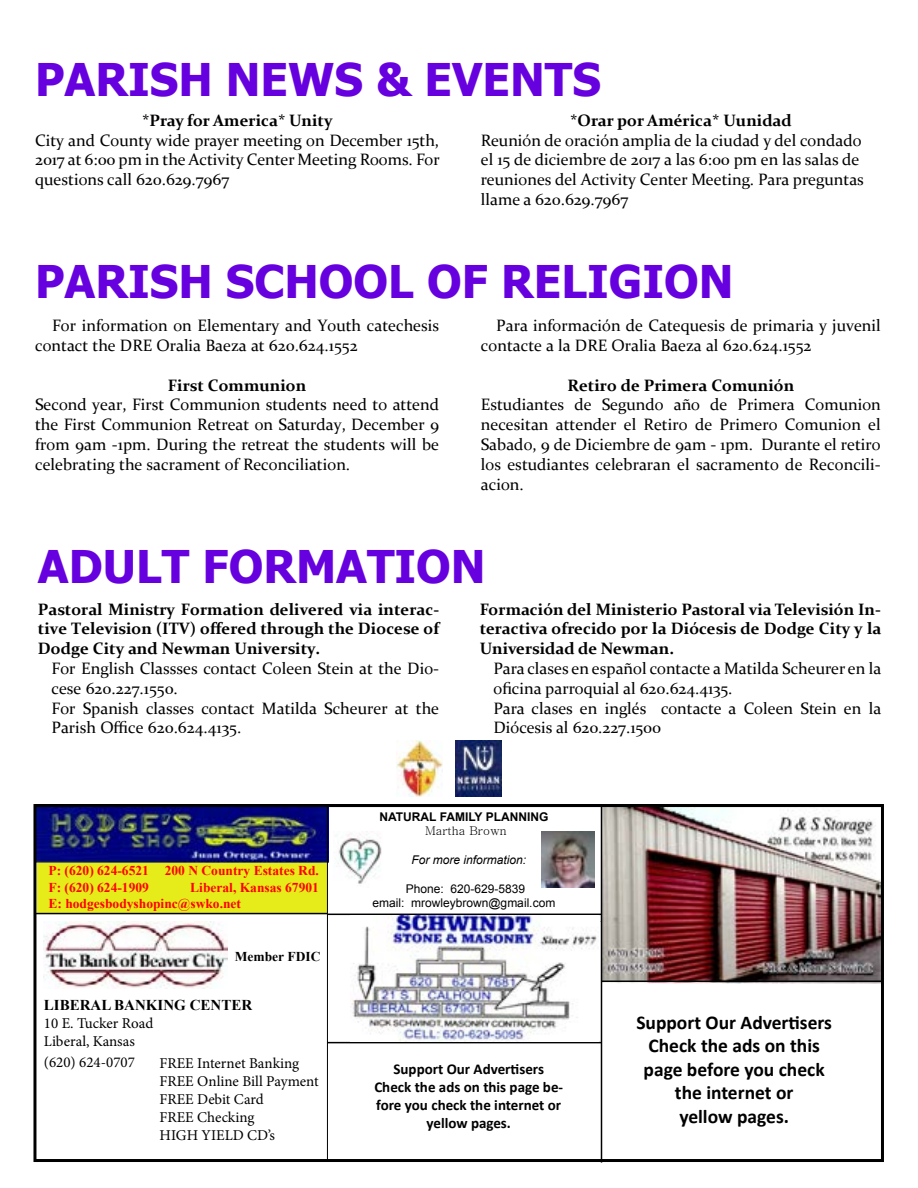
<style>
.page{position:relative;width:918px;height:1188px;background:#fff}
.page>*{position:absolute;margin:0;border:0;box-sizing:border-box;transform-origin:0 0}
.t1{font:700 45px "Tahoma";color:#6600df}
.t2{font:700 19.5px/23.4px "Calibri";color:#000;text-align:center}
.t3{font:16.5px/19.8px "Constantia";color:#000}
.t4{font:700 16.5px/19.8px "Constantia";color:#000;text-align:justify}
.t5{font:15px/18px "Minion Pro";color:#000}
.t6{font:700 15px/18px "Calibri";color:#000;text-align:center}
.t7{font:700 15px "Times New Roman";color:#000}
.t8{font:700 13.5px/16.5px "Times New Roman";color:#f00}
.t9{font:700 13.5px "Times New Roman";color:#000}
.t10{font:12px/14.4px "Arial";color:#000;text-align:center}
.t11{font:700 12px "Arial";color:#000}
.t12{font:italic 12px "Arial";color:#000}
.t13{font:12px "Batang";color:#000}
</style>
<div class="page">
<div style="left:37px;top:860px;width:290px;height:53px;background:#e5ec1a"></div>
<img style="left:37px;top:808px;width:290px;height:54px">
<hr style="left:327px;top:1042px;width:275px;height:1px;background:#000">
<img style="left:338px;top:831px;width:44px;height:53px">
<img style="left:541px;top:831px;width:53px;height:57px">
<hr style="left:35px;top:913px;width:292px;height:1px;background:#000">
<img style="left:44px;top:921px;width:183px;height:68px">
<hr style="left:327px;top:805px;width:1px;height:354px;background:#000">
<hr style="left:327px;top:914px;width:275px;height:1px;background:#000">
<img style="left:351px;top:915px;width:246px;height:127px">
<img style="left:602px;top:808px;width:278px;height:175px">
<hr style="left:601px;top:806px;width:1px;height:357px;background:#000">
<hr style="left:602px;top:980px;width:279px;height:2px;background:#000">
<div style="left:33px;top:804px;width:851px;height:358px;border:3px solid #000"></div>
<img style="left:396px;top:740px;width:47px;height:57px">
<img style="left:455px;top:740px;width:47px;height:57px">
<h1 class="t1" style="left:35px;top:48px;width:567px">PARISH NEWS &amp; EVENTS</h1>
<p class="t4" style="left:142px;top:109px;width:192px">*Pray for America* Unity</p>
<p class="t3" style="left:35px;top:129px;width:406px;text-align:justify">City and County wide prayer meeting on December 15th, 2017 at 6:00 pm in the Activity Center Meeting Rooms. For questions call 620.629.7967</p>
<p class="t4" style="left:570px;top:109px;width:223px">*Orar por América* Uunidad</p>
<p class="t3" style="left:481px;top:129px;width:385px">Reunión de oración amplia de la ciudad y del condado el 15 de diciembre de 2017 a las 6:00 pm en las salas de reuniones del Activity Center Meeting. Para preguntas llame a 620.629.7967</p>
<h1 class="t1" style="left:35px;top:250px;width:700px">PARISH SCHOOL OF RELIGION</h1>
<p class="t3" style="left:35px;top:315px;width:406px;text-indent:17px">For information on Elementary and Youth catechesis contact the DRE Oralia Baeza at 620.624.1552</p>
<p class="t4" style="left:168px;top:374px;width:140px">First Communion</p>
<p class="t3" style="left:35px;top:394px;width:406px;text-align:justify">Second year, First Communion students need to attend the First Communion Retreat on Saturday, December 9 from 9am -1pm. During the retreat the students will be celebrating the sacrament of Reconciliation.</p>
<p class="t3" style="left:481px;top:315px;width:401px;text-indent:15px">Para información de Catequesis de primaria y juvenil contacte a la DRE Oralia Baeza al 620.624.1552</p>
<p class="t4" style="left:567px;top:374px;width:229px">Retiro de Primera Comunión</p>
<p class="t3" style="left:481px;top:394px;width:402px;text-align:justify">Estudiantes de Segundo año de Primera Comunion necesitan attender el Retiro de Primero Comunion el Sabado, 9 de Diciembre de 9am - 1pm. Durante el retiro los estudiantes celebraran el sacramento de Reconcili&shy;acion.</p>
<h1 class="t1" style="left:38px;top:535px;width:449px">ADULT FORMATION</h1>
<p class="t4" style="left:38px;top:598px;width:403px">Pastoral Ministry Formation delivered via interac&shy;tive Television (ITV) offered through the Diocese of Dodge City and Newman University.</p>
<p class="t3" style="left:51px;top:658px;width:389px">For English Classses contact Coleen Stein at the Dio&shy;cese 620.227.1550.<br>For Spanish classes contact Matilda Scheurer at the Parish Office 620.624.4135.</p>
<p class="t4" style="left:480px;top:598px;width:403px">Formación del Ministerio Pastoral via Televisión In&shy;teractiva ofrecido por la Diócesis de Dodge City y la Universidad de Newman.</p>
<p class="t3" style="left:493px;top:658px;width:389px">Para clases en español contacte a Matilda Scheurer en la oficina parroquial al 620.624.4135.<br>Para clases en inglés contacte a Coleen Stein en la Diócesis al 620.227.1500</p>
<p class="t8" style="left:48px;top:862px;width:194px">P: (620) 624-6521<br>F: (620) 624-1909<br>E: hodgesbodyshopinc@swko.net</p>
<p class="t8" style="left:165px;top:862px;width:156px;text-align:right">200 N Country Estates Rd.<br>Liberal, Kansas 67901</p>
<p class="t11" style="left:379px;top:808px;width:170px">NATURAL FAMILY PLANNING</p>
<p class="t13" style="left:425px;top:825px;width:83px">Martha Brown</p>
<p class="t12" style="left:412px;top:852px;width:116px">For more information:</p>
<p class="t10" style="left:372px;top:881px;width:184px">Phone: 620-629-5839<br>email: mrowleybrown@gmail.com</p>
<p class="t9" style="left:235px;top:947px;width:87px">Member FDIC</p>
<p class="t7" style="left:44px;top:994px;width:210px">LIBERAL BANKING CENTER</p>
<p class="t5" style="left:44px;top:1014px;width:111px">10 E. Tucker Road<br>Liberal, Kansas</p>
<p class="t5" style="left:44px;top:1053px;width:93px">(620) 624-0707</p>
<p class="t5" style="left:160px;top:1054px;width:161px">FREE Internet Banking<br>FREE Online Bill Payment<br>FREE Debit Card<br>FREE Checking<br>HIGH YIELD CD’s</p>
<p class="t6" style="left:374px;top:1060px;width:190px">Support Our Advertisers<br>Check the ads on this page be&shy;fore you check the internet or yellow pages.</p>
<p class="t2" style="left:636px;top:1011px;width:197px">Support Our Advertisers<br>Check the ads on this page before you check the internet or<br>yellow pages.</p>
</div>
